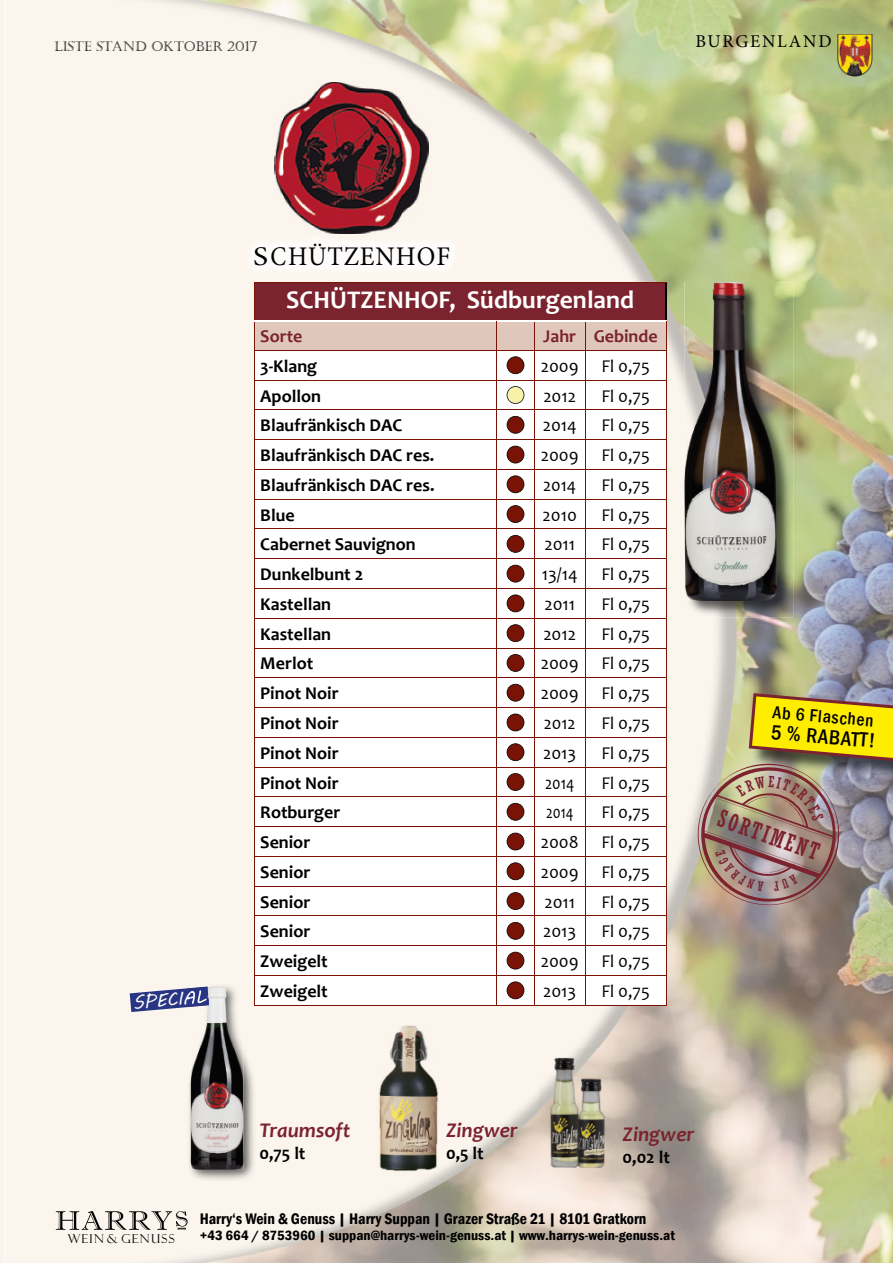
<style>
.page{position:relative;width:893px;height:1263px;background:#fff}
.page>*{position:absolute;margin:0;border:0;box-sizing:border-box;transform-origin:0 0}
.t1{font:27px "Minion Pro";letter-spacing:.04em;color:#000;scale:1.18 1}
.t2{font:700 25.5px "Candara";color:#fff}
.t3{font:condensed 23.4px "Rockwell";color:#7b232e}
.t4{font:italic 700 21px "Candara";color:#7b232e}
.t5{font:500 condensed 21px "Franklin Gothic";color:#000}
.t6{font:700 18px "Candara";color:#000}
.t7{font:18px "Candara";color:#000}
.t8{font:700 18px "Candara";color:#7b232e}
.t9{font:500 condensed 18px "Franklin Gothic";color:#000}
.t10{font:18px "Minion Pro";letter-spacing:.1em;color:#000}
.t11{font:18px "MV Boli";color:#fff}
.t12{font:18px "Candara";color:#000;scale:.86 1}
.t13{font:18px "Candara";color:#000;scale:.8 1}
.t14{font:600 condensed 15.75px "Franklin Gothic";color:#000}
.t15{font:600 condensed 13.8px "Franklin Gothic";color:#000;scale:1.09 1}
.t16{font:13.5px "Castellar";color:#000}
.t17{font:12.3px "Felix Titling";letter-spacing:.105em;color:#000}
</style>
<div class="page">
<img style="left:0;top:0;width:893px;height:1263px">
<img style="left:685px;top:282px;width:108px;height:335px">
<img style="left:685px;top:282px;width:91px;height:319px">
<img style="left:275px;top:82px;width:153px;height:152px">
<img style="left:244px;top:234px;width:215px;height:41px">
<svg style="left:130px;top:986px;width:57px;height:26px"></svg>
<img style="left:838px;top:34px;width:34px;height:42px">
<svg style="left:49px;top:1207px;width:145px;height:39px;background:#e0d9d2"></svg>
<img style="left:187px;top:983px;width:69px;height:199px">
<img style="left:187px;top:988px;width:4px;height:17px">
<img style="left:191px;top:986px;width:53px;height:184px">
<img style="left:191px;top:986px;width:18px;height:21px">
<img style="left:191px;top:988px;width:16px;height:16px">
<img style="left:369px;top:1011px;width:69px;height:169px">
<img style="left:539px;top:1049px;width:73px;height:126px">
<div style="left:254px;top:282px;width:412px;height:39px;background:#7b232e"></div>
<hr style="left:665px;top:283px;width:2px;height:37px;background:#000">
<hr style="left:254px;top:283px;width:1px;height:38px;background:#781306">
<hr style="left:254px;top:282px;width:243px;height:1px;background:#781306">
<hr style="left:497px;top:282px;width:37px;height:1px;background:#781306">
<hr style="left:534px;top:282px;width:51px;height:1px;background:#781306">
<hr style="left:585px;top:282px;width:82px;height:1px;background:#781306">
<hr style="left:255px;top:320px;width:242px;height:1px;background:#fff">
<hr style="left:497px;top:320px;width:37px;height:1px;background:#fff">
<hr style="left:534px;top:320px;width:51px;height:1px;background:#fff">
<hr style="left:585px;top:320px;width:82px;height:1px;background:#fff">
<hr style="left:254px;top:1005px;width:243px;height:1px;background:#781306">
<hr style="left:497px;top:1005px;width:37px;height:1px;background:#781306">
<hr style="left:534px;top:1005px;width:51px;height:1px;background:#781306">
<hr style="left:585px;top:1005px;width:81px;height:1px;background:#781306">
<svg style="left:254px;top:321px;width:413px;height:684px"></svg>
<img style="left:689px;top:693px;width:204px;height:221px">
<p class="t16" style="left:54px;top:39px;width:204px">LISTE STAND OKTOBER 2017</p>
<p class="t10" style="left:695px;top:29px;width:138px">BURGENLAND</p>
<p class="t11" style="left:132px;top:990px;width:74px;rotate:-5deg">SPECIAL</p>
<h1 class="t1" style="left:253px;top:239px;width:169px">SCHÜTZENHOF</h1>
<h2 class="t2" style="left:286px;top:283px;width:349px">SCHÜTZENHOF, Südburgenland</h2>
<p class="t8" style="left:260px;top:325px;width:44px">Sorte</p>
<p class="t8" style="left:543px;top:325px;width:116px">Jahr Gebinde</p>
<p class="t6" style="left:260px;top:355px;width:58px">3-Klang</p>
<p class="t7" style="left:541px;top:355px;width:39px">2009</p>
<p class="t7" style="left:601px;top:355px;width:50px">Fl 0,75</p>
<p class="t6" style="left:260px;top:384px;width:62px">Apollon</p>
<p class="t7" style="left:543px;top:384px;width:34px">2012</p>
<p class="t7" style="left:601px;top:384px;width:50px">Fl 0,75</p>
<p class="t6" style="left:260px;top:414px;width:144px">Blaufränkisch DAC</p>
<p class="t7" style="left:543px;top:414px;width:36px">2014</p>
<p class="t7" style="left:601px;top:414px;width:50px">Fl 0,75</p>
<p class="t6" style="left:260px;top:444px;width:176px">Blaufränkisch DAC res.</p>
<p class="t7" style="left:541px;top:444px;width:39px">2009</p>
<p class="t7" style="left:601px;top:444px;width:50px">Fl 0,75</p>
<p class="t6" style="left:260px;top:474px;width:176px">Blaufränkisch DAC res.</p>
<p class="t7" style="left:543px;top:474px;width:35px">2014</p>
<p class="t7" style="left:601px;top:474px;width:50px">Fl 0,75</p>
<p class="t6" style="left:260px;top:503px;width:36px">Blue</p>
<p class="t7" style="left:543px;top:503px;width:36px">2010</p>
<p class="t7" style="left:601px;top:503px;width:50px">Fl 0,75</p>
<p class="t6" style="left:260px;top:533px;width:157px">Cabernet Sauvignon</p>
<p class="t7" style="left:544px;top:533px;width:32px">2011</p>
<p class="t7" style="left:601px;top:533px;width:50px">Fl 0,75</p>
<p class="t6" style="left:260px;top:563px;width:104px">Dunkelbunt 2</p>
<p class="t7" style="left:542px;top:563px;width:37px">13/14</p>
<p class="t7" style="left:601px;top:563px;width:50px">Fl 0,75</p>
<p class="t6" style="left:260px;top:593px;width:72px">Kastellan</p>
<p class="t7" style="left:544px;top:593px;width:32px">2011</p>
<p class="t7" style="left:601px;top:593px;width:50px">Fl 0,75</p>
<p class="t6" style="left:260px;top:622px;width:72px">Kastellan</p>
<p class="t7" style="left:543px;top:622px;width:34px">2012</p>
<p class="t7" style="left:601px;top:622px;width:50px">Fl 0,75</p>
<p class="t6" style="left:260px;top:652px;width:54px">Merlot</p>
<p class="t7" style="left:541px;top:652px;width:39px">2009</p>
<p class="t7" style="left:601px;top:652px;width:50px">Fl 0,75</p>
<p class="t6" style="left:260px;top:682px;width:80px">Pinot Noir</p>
<p class="t7" style="left:541px;top:682px;width:39px">2009</p>
<p class="t7" style="left:601px;top:682px;width:50px">Fl 0,75</p>
<p class="t6" style="left:260px;top:712px;width:80px">Pinot Noir</p>
<p class="t7" style="left:544px;top:712px;width:33px">2012</p>
<p class="t7" style="left:601px;top:712px;width:50px">Fl 0,75</p>
<p class="t6" style="left:260px;top:742px;width:80px">Pinot Noir</p>
<p class="t7" style="left:543px;top:742px;width:35px">2013</p>
<p class="t7" style="left:601px;top:742px;width:50px">Fl 0,75</p>
<p class="t6" style="left:260px;top:771px;width:80px">Pinot Noir</p>
<p class="t12" style="left:545px;top:771px;width:36px">2014</p>
<p class="t7" style="left:601px;top:771px;width:50px">Fl 0,75</p>
<p class="t6" style="left:260px;top:801px;width:82px">Rotburger</p>
<p class="t13" style="left:546px;top:801px;width:36px">2014</p>
<p class="t7" style="left:601px;top:801px;width:50px">Fl 0,75</p>
<p class="t6" style="left:260px;top:831px;width:52px">Senior</p>
<p class="t7" style="left:541px;top:831px;width:39px">2008</p>
<p class="t7" style="left:601px;top:831px;width:50px">Fl 0,75</p>
<p class="t6" style="left:260px;top:861px;width:52px">Senior</p>
<p class="t7" style="left:541px;top:861px;width:39px">2009</p>
<p class="t7" style="left:601px;top:861px;width:50px">Fl 0,75</p>
<p class="t6" style="left:260px;top:890px;width:52px">Senior</p>
<p class="t7" style="left:544px;top:890px;width:32px">2011</p>
<p class="t7" style="left:601px;top:890px;width:50px">Fl 0,75</p>
<p class="t6" style="left:260px;top:920px;width:52px">Senior</p>
<p class="t7" style="left:543px;top:920px;width:35px">2013</p>
<p class="t7" style="left:601px;top:920px;width:50px">Fl 0,75</p>
<p class="t6" style="left:260px;top:950px;width:69px">Zweigelt</p>
<p class="t7" style="left:541px;top:950px;width:39px">2009</p>
<p class="t7" style="left:601px;top:950px;width:50px">Fl 0,75</p>
<p class="t6" style="left:260px;top:980px;width:69px">Zweigelt</p>
<p class="t7" style="left:543px;top:980px;width:35px">2013</p>
<p class="t7" style="left:601px;top:980px;width:50px">Fl 0,75</p>
<p class="t9" style="left:774px;top:700px;width:103px;rotate:5deg">Ab 6 Flaschen</p>
<p class="t5" style="left:772px;top:718px;width:106px;rotate:5deg">5 % RABATT!</p>
<p class="t3" style="left:723px;top:805px;width:108px;rotate:19deg">SORTIMENT</p>
<p class="t4" style="left:259px;top:1117px;width:92px">Traumsoft</p>
<p class="t6" style="left:259px;top:1141px;width:48px">0,75 lt</p>
<p class="t4" style="left:446px;top:1117px;width:73px">Zingwer</p>
<p class="t6" style="left:446px;top:1141px;width:39px">0,5 lt</p>
<p class="t4" style="left:622px;top:1121px;width:73px">Zingwer</p>
<p class="t6" style="left:622px;top:1146px;width:49px">0,02 lt</p>
<p class="t14" style="left:200px;top:1208px;width:448px">Harry‘s Wein &amp; Genuss | Harry Suppan | Grazer Straße 21 | 8101 Gratkorn</p>
<p class="t17" style="left:68px;top:1232px;width:108px">WEIN &amp; GENUSS</p>
<p class="t15" style="left:200px;top:1226px;width:437px">+43 664 / 8753960 | suppan@harrys-wein-genuss.at | www.harrys-wein-genuss.at</p>
</div>
